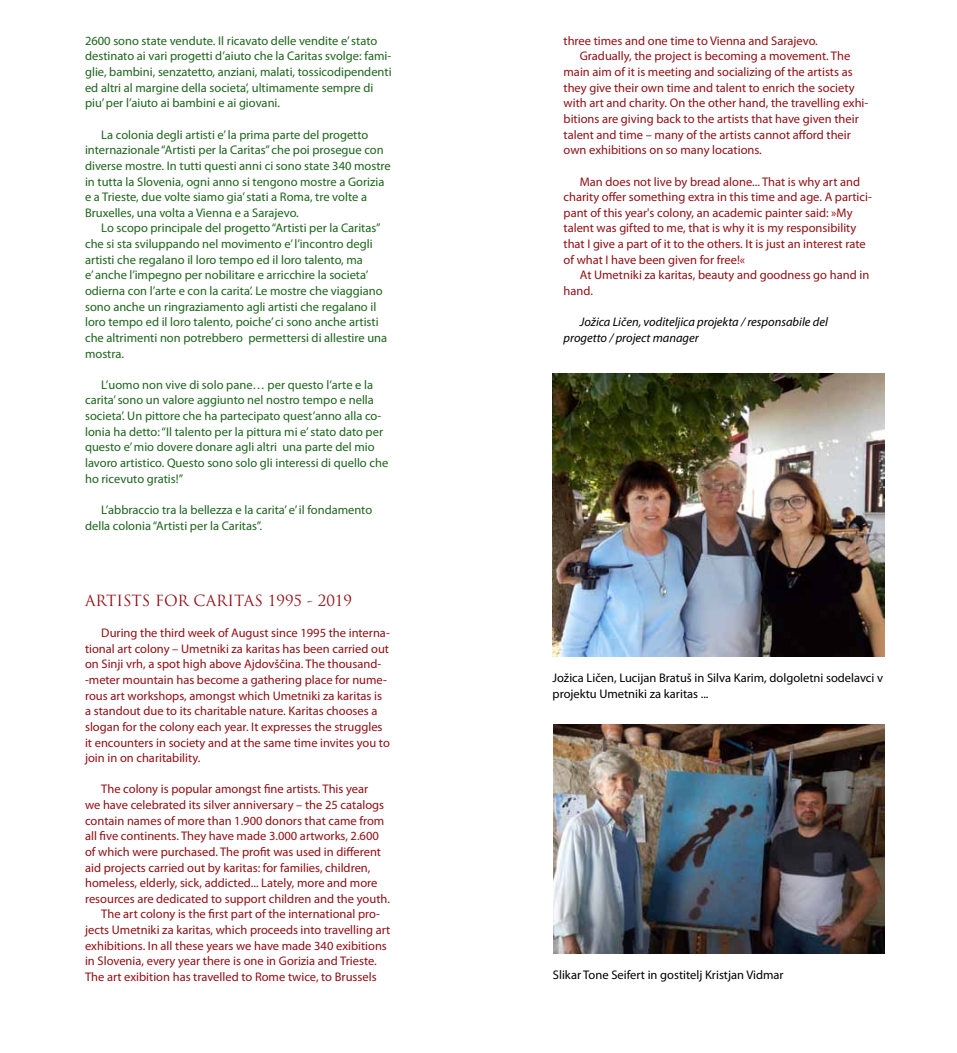
<style>
.page{position:relative;width:957px;height:1053px;background:#fff}
.page>*{position:absolute;margin:0;border:0;box-sizing:border-box;transform-origin:0 0}
.t1{font:15px "Trajan Pro";color:#920f15}
.t2{font:12.5px/15.6px "Myriad Pro";color:#920f15}
.t3{font:12.5px/15.6px "Myriad Pro";color:#1e651d}
.t4{font:12.5px/15.6px "Myriad Pro";color:#000}
.t5{font:italic 12.5px/15.6px "Myriad Pro";color:#000}
</style>
<div class="page">
<img style="left:554px;top:724px;width:330px;height:229px">
<img style="left:553px;top:373px;width:331px;height:284px">
<p class="t3" style="left:85px;top:33px;width:308px">2600 sono state vendute. Il ricavato delle vendite e’ stato destinato ai vari progetti d’aiuto che la Caritas svolge: fami&shy;glie, bambini, senzatetto, anziani, malati, tossicodipendenti ed altri al margine della societa’, ultimamente sempre di piu’ per l’aiuto ai bambini e ai giovani.</p>
<p class="t3" style="left:85px;top:126px;width:307px;text-indent:16px">La colonia degli artisti e’ la prima parte del progetto internazionale “Artisti per la Caritas” che poi prosegue con diverse mostre. In tutti questi anni ci sono state 340 mostre in tutta la Slovenia, ogni anno si tengono mostre a Gorizia e a Trieste, due volte siamo gia’ stati a Roma, tre volte a Bruxelles, una volta a Vienna e a Sarajevo.</p>
<p class="t3" style="left:85px;top:220px;width:304px;text-indent:16px">Lo scopo principale del progetto “Artisti per la Caritas” che si sta sviluppando nel movimento e’ l’incontro degli artisti che regalano il loro tempo ed il loro talento, ma<br>e’ anche l’impegno per nobilitare e arricchire la societa’ odierna con l’arte e con la carita’. Le mostre che viaggiano sono anche un ringraziamento agli artisti che regalano il loro tempo ed il loro talento, poiche’ ci sono anche artisti che altrimenti non potrebbero permettersi di allestire una mostra.</p>
<p class="t3" style="left:85px;top:376px;width:305px;text-indent:16px">L’uomo non vive di solo pane… per questo l’arte e la carita’ sono un valore aggiunto nel nostro tempo e nella societa’. Un pittore che ha partecipato quest’anno alla co&shy;lonia ha detto: “Il talento per la pittura mi e’ stato dato per questo e’ mio dovere donare agli altri una parte del mio lavoro artistico. Questo sono solo gli interessi di quello che ho ricevuto gratis!”</p>
<p class="t3" style="left:85px;top:501px;width:289px;text-indent:16px">L’abbraccio tra la bellezza e la carita’ e’ il fondamento della colonia “Artisti per la Caritas”.</p>
<p class="t1" style="left:85px;top:590px;width:268px">ARTISTS FOR CARITAS 1995 - 2019</p>
<p class="t2" style="left:85px;top:624px;width:306px;text-indent:16px">During the third week of August since 1995 the interna&shy;tional art colony – Umetniki za karitas has been carried out on Sinji vrh, a spot high above Ajdovščina. The thousand--meter mountain has become a gathering place for nume&shy;rous art workshops, amongst which Umetniki za karitas is a standout due to its charitable nature. Karitas chooses a slogan for the colony each year. It expresses the struggles it encounters in society and at the same time invites you to join in on charitability.</p>
<p class="t2" style="left:101px;top:781px;width:268px">The colony is popular amongst fine artists. This year</p>
<p class="t2" style="left:85px;top:796px;width:300px">we have celebrated its silver anniversary – the 25 catalogs</p>
<p class="t2" style="left:85px;top:812px;width:301px">contain names of more than 1.900 donors that came from</p>
<p class="t2" style="left:85px;top:828px;width:295px">all five continents. They have made 3.000 artworks, 2.600</p>
<p class="t2" style="left:85px;top:843px;width:297px">of which were purchased. The profit was used in different</p>
<p class="t2" style="left:85px;top:859px;width:287px">aid projects carried out by karitas: for families, children,</p>
<p class="t2" style="left:85px;top:874px;width:294px">homeless, elderly, sick, addicted... Lately, more and more</p>
<p class="t2" style="left:85px;top:890px;width:306px">resources are dedicated to support children and the youth.</p>
<p class="t2" style="left:101px;top:906px;width:280px">The art colony is the first part of the international pro-</p>
<p class="t2" style="left:85px;top:921px;width:307px">jects Umetniki za karitas, which proceeds into travelling art</p>
<p class="t2" style="left:85px;top:937px;width:303px">exhibitions. In all these years we have made 340 exibitions</p>
<p class="t2" style="left:85px;top:953px;width:293px">in Slovenia, every year there is one in Gorizia and Trieste.</p>
<p class="t2" style="left:85px;top:968px;width:293px">The art exibition has travelled to Rome twice, to Brussels</p>
<p class="t2" style="left:563px;top:33px;width:256px">three times and one time to Vienna and Sarajevo.</p>
<p class="t2" style="left:580px;top:48px;width:272px">Gradually, the project is becoming a movement. The</p>
<p class="t2" style="left:563px;top:64px;width:291px">main aim of it is meeting and socializing of the artists as</p>
<p class="t2" style="left:563px;top:79px;width:292px">they give their own time and talent to enrich the society</p>
<p class="t2" style="left:563px;top:95px;width:306px">with art and charity. On the other hand, the travelling exhi-</p>
<p class="t2" style="left:563px;top:111px;width:297px">bitions are giving back to the artists that have given their</p>
<p class="t2" style="left:563px;top:126px;width:289px">talent and time – many of the artists cannot afford their</p>
<p class="t2" style="left:563px;top:142px;width:200px">own exhibitions on so many locations.</p>
<p class="t2" style="left:563px;top:173px;width:310px;text-indent:16px">Man does not live by bread alone... That is why art and charity offer something extra in this time and age. A partici&shy;pant of this year's colony, an academic painter said: »My talent was gifted to me, that is why it is my responsibility that I give a part of it to the others. It is just an interest rate of what I have been given for free!«</p>
<p class="t2" style="left:563px;top:267px;width:307px;text-indent:16px">At Umetniki za karitas, beauty and goodness go hand in hand.</p>
<p class="t5" style="left:563px;top:314px;width:266px;text-indent:16px">Jožica Ličen, voditeljica projekta / responsabile del progetto / project manager</p>
<p class="t4" style="left:552px;top:669px;width:332px">Jožica Ličen, Lucijan Bratuš in Silva Karim, dolgoletni sodelavci v projektu Umetniki za karitas ...</p>
<p class="t4" style="left:553px;top:966px;width:232px">Slikar Tone Seifert in gostitelj Kristjan Vidmar</p>
</div>
